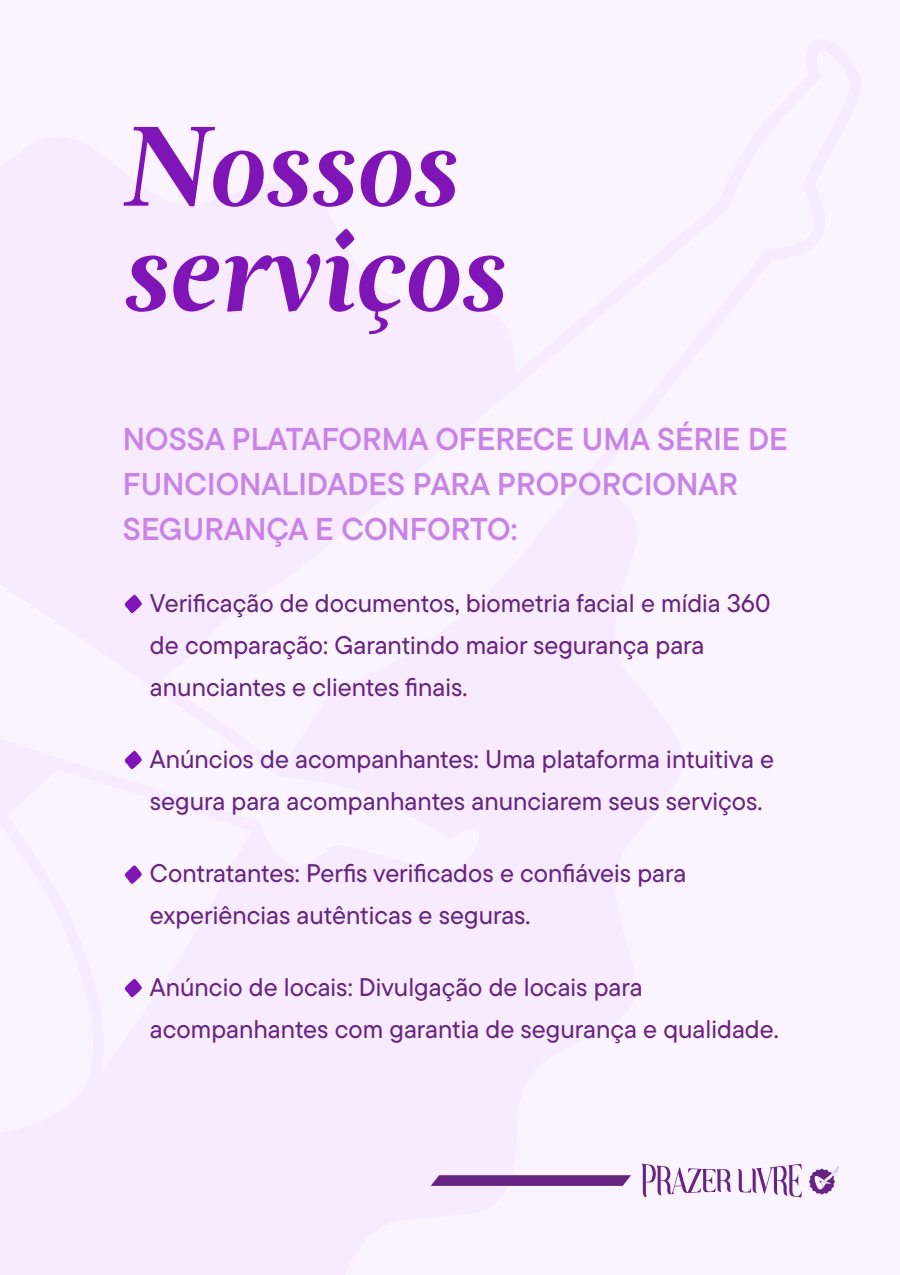
<style>
.page{position:relative;width:900px;height:1275px;background:#fbf3ff}
.page>*{position:absolute;margin:0;border:0;box-sizing:border-box;transform-origin:0 0}
.t1{font:italic 700 112.5px/105px "Magneta";color:#7f14b7}
.t2{font:31.5px/45px "TT Commons Pro Db";color:#c783e6}
.t3{font:500 25.5px/42px "TT Commons Pro";color:#672581}
</style>
<div class="page">
<svg style="left:809px;top:1167px;width:30px;height:28px"></svg>
<svg style="left:642px;top:1164px;width:89px;height:33px"></svg>
<svg style="left:738px;top:1164px;width:64px;height:34px"></svg>
<svg style="left:431px;top:1175px;width:200px;height:11px"></svg>
<svg style="left:125px;top:594px;width:17px;height:20px"></svg>
<svg style="left:125px;top:750px;width:17px;height:20px"></svg>
<svg style="left:125px;top:865px;width:17px;height:19px"></svg>
<svg style="left:125px;top:979px;width:17px;height:19px"></svg>
<h1 class="t1" style="left:120px;top:111px;width:384px">Nossos serviços</h1>
<p class="t2" style="left:123px;top:416px;width:666px">NOSSA PLATAFORMA OFERECE UMA SÉRIE DE<br>FUNCIONALIDADES PARA PROPORCIONAR<br>SEGURANÇA E CONFORTO:</p>
<p class="t3" style="left:150px;top:582px;width:622px;text-indent:-27px">• Verificação de documentos, biometria facial e mídia 360 de comparação: Garantindo maior segurança para anunciantes e clientes finais.</p>
<p class="t3" style="left:150px;top:738px;width:626px;text-indent:-27px">• Anúncios de acompanhantes: Uma plataforma intuitiva e segura para acompanhantes anunciarem seus serviços.</p>
<p class="t3" style="left:150px;top:852px;width:538px;text-indent:-27px">• Contratantes: Perfis verificados e confiáveis para experiências autênticas e seguras.</p>
<p class="t3" style="left:150px;top:966px;width:630px;text-indent:-27px">• Anúncio de locais: Divulgação de locais para acompanhantes com garantia de segurança e qualidade.</p>
</div>
